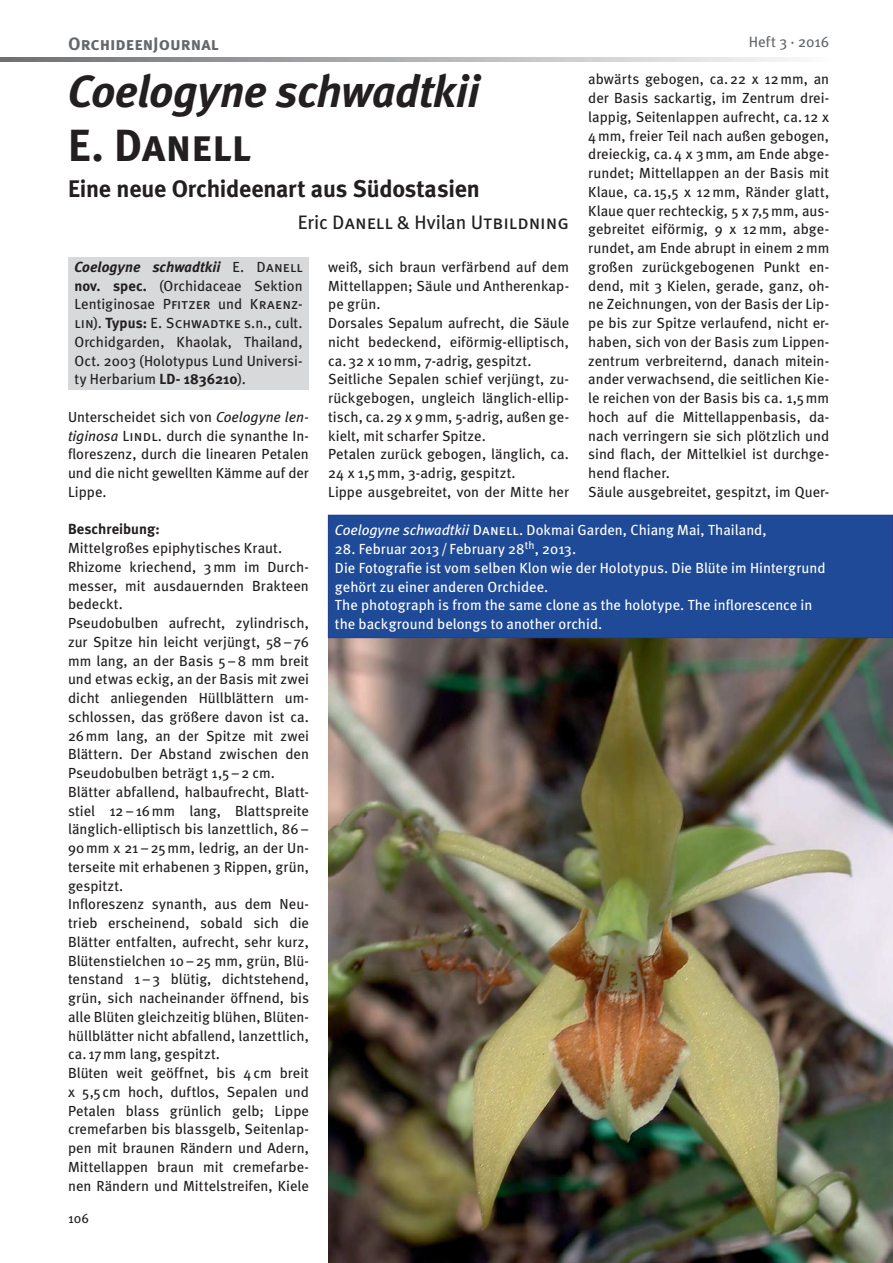
<style>
.page{position:relative;width:893px;height:1263px;background:#fff}
.page>*{position:absolute;margin:0;border:0;box-sizing:border-box;transform-origin:0 0}
.t1{font:italic 700 45px "Meta";letter-spacing:-.01em;color:#231f20}
.t2{font:45px "Meta Bold Caps";letter-spacing:.005em;color:#231f20}
.t3{font:700 24px "Meta";letter-spacing:-.01em;color:#231f20}
.t4{font:19.5px "Meta Book Caps";letter-spacing:-.005em;color:#231f20}
.t5{font:18px "Meta Bold Caps";color:#65686b}
.t6{font:15px "Meta";letter-spacing:.005em;color:#65686b}
.t7{font:14.7px/18.8px "Meta";color:#231f20}
.t8{font:14.7px/18.8px "Meta";color:#fff}
.t9{font:700 14.7px "Meta";letter-spacing:.005em;color:#231f20}
.t10{font:13.5px "Meta";color:#231f20}
.s1{font-family:"Meta";font-weight:700}
.s2{font-family:"Meta"}
.s3{font-weight:700;font-style:italic}
.s4{font-family:"Meta Book Caps"}
.s5{font-weight:700}
.s6{font-style:italic}
</style>
<div class="page">
<svg style="left:0;top:58px;width:791px;height:4px;background:#afb1b3"></svg>
<div style="left:68px;top:257px;width:241px;height:133px;background:#d7d9da"></div>
<img style="left:328px;top:638px;width:565px;height:625px">
<div style="left:328px;top:515px;width:565px;height:123px;background:#1e4a97"></div>
<p class="t5" style="left:68px;top:33px;width:152px">OrchideenJournal</p>
<p class="t6" style="left:749px;top:36px;width:82px">Heft 3 · 2016</p>
<p class="t7" style="left:588px;top:71px;width:243px">abwärts gebogen, ca. 22 x 12 mm, an der Basis sackartig, im Zentrum drei&shy;lappig, Seitenlappen aufrecht, ca. 12 x 4 mm, freier Teil nach außen gebogen, dreieckig, ca. 4 x 3 mm, am Ende abge&shy;rundet; Mittellappen an der Basis mit Klaue, ca. 15,5 x 12 mm, Ränder glatt, Klaue quer rechteckig, 5 x 7,5 mm, aus&shy;gebreitet eiförmig, 9 x 12 mm, abge&shy;rundet, am Ende abrupt in einem 2 mm großen zurückgebogenen Punkt en&shy;dend, mit 3 Kielen, gerade, ganz, oh&shy;ne Zeichnungen, von der Basis der Lip&shy;pe bis zur Spitze verlaufend, nicht er&shy;haben, sich von der Basis zum Lippen&shy;zentrum verbreiternd, danach mitein&shy;ander verwachsend, die seitlichen Kie&shy;le reichen von der Basis bis ca. 1,5 mm hoch auf die Mittellappenbasis, da&shy;nach verringern sie sich plötzlich und sind flach, der Mittelkiel ist durchge&shy;hend flacher.<br>Säule ausgebreitet, gespitzt, im Quer-</p>
<h1 class="t1" style="left:68px;top:74px;width:413px">Coelogyne schwadtkii</h1>
<h1 class="t2" style="left:68px;top:119px;width:184px"><span class="s1">E.</span> Danell</h1>
<h2 class="t3" style="left:68px;top:179px;width:413px">Eine neue Orchideenart aus Südostasien</h2>
<h3 class="t4" style="left:298px;top:211px;width:273px"><span class="s2">Eric</span> Danell <span class="s2">&amp; Hvilan</span> Utbildning</h3>
<p class="t7" style="left:74px;top:258px;width:230px;text-align:justify"><span class="s3">Coelogyne schwadtkii</span> E. <span class="s4">Danell </span><span class="s5">nov. spec.</span> (Orchidaceae Sektion Lentiginosae <span class="s4">Pfitzer</span> und <span class="s4">Kraenz&shy;lin</span>). <span class="s5">Typus:</span> E. <span class="s4">Schwadtke</span> s.n., cult.<br>Orchidgarden, Khaolak, Thailand, Oct. 2003 (Holotypus Lund Universi&shy;ty Herbarium <span class="s5">LD- 1836210</span>).</p>
<p class="t7" style="left:68px;top:408px;width:243px;text-align:justify">Unterscheidet sich von <span class="s6">Coelogyne len&shy;tiginosa</span> <span class="s4">Lindl</span>. durch die synanthe In&shy;floreszenz, durch die linearen Petalen und die nicht gewellten Kämme auf der Lippe.</p>
<p class="t9" style="left:68px;top:523px;width:93px">Beschreibung:</p>
<p class="t7" style="left:68px;top:540px;width:243px">Mittelgroßes epiphytisches Kraut.<br>Rhizome kriechend, 3 mm im Durch&shy;messer, mit ausdauernden Brakteen bedeckt.<br>Pseudobulben aufrecht, zylindrisch, zur Spitze hin leicht verjüngt, 58 – 76 mm lang, an der Basis 5 – 8 mm breit und etwas eckig, an der Basis mit zwei dicht anliegenden Hüllblättern um&shy;schlossen, das größere davon ist ca.<br>26 mm lang, an der Spitze mit zwei Blättern. Der Abstand zwischen den Pseudobulben beträgt 1,5 – 2 cm.<br>Blätter abfallend, halbaufrecht, Blatt&shy;stiel 12 – 16 mm lang, Blattspreite länglich-elliptisch bis lanzettlich, 86 – 90 mm x 21 – 25 mm, ledrig, an der Un&shy;terseite mit erhabenen 3 Rippen, grün, gespitzt.<br>Infloreszenz synanth, aus dem Neu&shy;trieb erscheinend, sobald sich die Blätter entfalten, aufrecht, sehr kurz, Blütenstielchen 10 – 25 mm, grün, Blü&shy;tenstand 1 – 3 blütig, dichtstehend, grün, sich nacheinander öffnend, bis alle Blüten gleichzeitig blühen, Blüten&shy;hüllblätter nicht abfallend, lanzettlich, ca. 17 mm lang, gespitzt.<br>Blüten weit geöffnet, bis 4 cm breit x 5,5 cm hoch, duftlos, Sepalen und Petalen blass grünlich gelb; Lippe cremefarben bis blassgelb, Seitenlap&shy;pen mit braunen Rändern und Adern, Mittellappen braun mit cremefarbe&shy;nen Rändern und Mittelstreifen, Kiele</p>
<p class="t7" style="left:328px;top:258px;width:242px">weiß, sich braun verfärbend auf dem Mittellappen; Säule und Antherenkap&shy;pe grün.<br>Dorsales Sepalum aufrecht, die Säule nicht bedeckend, eiförmig-elliptisch, ca. 32 x 10 mm, 7-adrig, gespitzt.<br>Seitliche Sepalen schief verjüngt, zu&shy;rückgebogen, ungleich länglich-ellip&shy;tisch, ca. 29 x 9 mm, 5-adrig, außen ge&shy;kielt, mit scharfer Spitze.<br>Petalen zurück gebogen, länglich, ca.<br>24 x 1,5 mm, 3-adrig, gespitzt.<br>Lippe ausgebreitet, von der Mitte her</p>
<p class="t8" style="left:335px;top:522px;width:433px"><span class="s6">Coelogyne schwadtkii</span> <span class="s4">Danell</span>. Dokmai Garden, Chiang Mai, Thailand,</p>
<p class="t8" style="left:335px;top:541px;width:492px">28. Februar 2013 / February 28<sup>th</sup>, 2013.<br>Die Fotografie ist vom selben Klon wie der Holotypus. Die Blüte im Hintergrund gehört zu einer anderen Orchidee.<br>The photograph is from the same clone as the holotype. The inflorescence in the background belongs to another orchid.</p>
<p class="t10" style="left:68px;top:1213px;width:23px">106</p>
</div>
